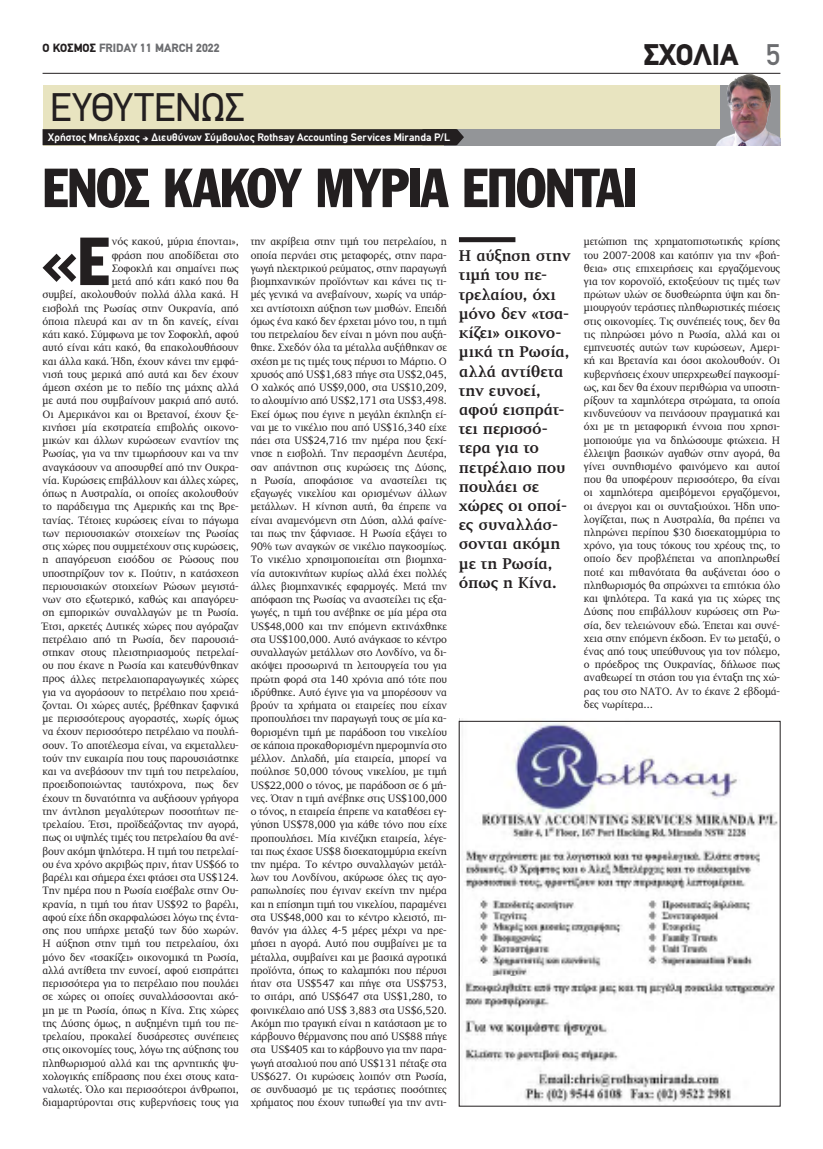
<style>
.page{position:relative;width:823px;height:1149px;background:#fff}
.page>*{position:absolute;margin:0;border:0;box-sizing:border-box;transform-origin:0 0}
.t1{font:66.6px "Franklin Gothic Greek Cond";color:#231f20}
.t2{font:54px "Franklin Gothic Greek Cond";letter-spacing:-.02em;color:#231f20}
.t3{font:40px "PF Din Text";letter-spacing:-.005em;color:#231f20}
.t4{font:900 30px "PF Din Text";color:#231f20}
.t5{font:700 16px/19.2px "PF Diplomat";letter-spacing:-.015em;color:#231f20}
.t6{font:900 12px "PF Din Text";color:#6c6d70}
.t7{font:11px/13.2px "PF Diplomat";letter-spacing:-.01em;color:#231f20;text-align:justify}
.t8{font:700 11px "PF Din Text";color:#fff}
.s1{color:#231f20}
.s2{font-weight:500;color:#6c6d70}
</style>
<div class="page">
<hr style="left:43px;top:73px;width:737px;height:1px;background:#231f20">
<img style="left:459px;top:718px;width:319px;height:258px">
<svg style="left:465px;top:981px;width:310px;height:121px"></svg>
<div style="left:43px;top:85px;width:737px;height:60px;background:#e8e4c0"></div>
<div style="left:443px;top:129px;width:285px;height:16px;background:#939598"></div>
<svg style="left:455px;top:129px;width:8px;height:16px"></svg>
<div style="left:43px;top:129px;width:412px;height:16px;background:#231f20"></div>
<img style="left:690px;top:72px;width:90px;height:73px">
<div style="left:458px;top:237px;width:57px;height:5px;background:#231f20"></div>
<div style="left:458px;top:720px;width:322px;height:386px;border:1px solid #231f20"></div>
<p class="t6" style="left:43px;top:40px;width:178px"><span class="s1">Ο ΚΟΣΜΟΣ</span> FRIDAY 11 MARCH 2022</p>
<h3 class="t4" style="left:643px;top:37px;width:138px">ΣΧΟΛΙΑ <span class="s2">5</span></h3>
<h3 class="t3" style="left:50px;top:84px;width:197px">ΕΥΘΥΤΕΝΩΣ</h3>
<p class="t8" style="left:48px;top:130px;width:403px">Χρήστος Μπελέρχας ➔ Διευθύνων Σύμβουλος Rothsay Accounting Services Miranda P/L</p>
<h2 class="t2" style="left:42px;top:157px;width:596px">ΕΝΟΣ ΚΑΚΟΥ ΜΥΡΙΑ ΕΠΟΝΤΑΙ</h2>
<p class="t7" style="left:250px;top:235px;width:198px">την ακρίβεια στην τιμή του πετρελαίου, η οποία περνάει στις μεταφορές, στην παρα&shy;γωγή ηλεκτρικού ρεύματος, στην παραγωγή βιομηχανικών προϊόντων και κάνει τις τι&shy;μές γενικά να ανεβαίνουν, χωρίς να υπάρ&shy;χει αντίστοιχη αύξηση των μισθών. Επειδή όμως ένα κακό δεν έρχεται μόνο του, η τιμή του πετρελαίου δεν είναι η μόνη που αυξή&shy;θηκε. Σχεδόν όλα τα μέταλλα αυξήθηκαν σε σχέση με τις τιμές τους πέρυσι το Μάρτιο. Ο χρυσός από US$1,683 πήγε στα US$2,045, Ο χαλκός από US$9,000, στα US$10,209, το αλουμίνιο από US$2,171 στα US$3,498.<br>Εκεί όμως που έγινε η μεγάλη έκπληξη εί&shy;ναι με το νικέλιο που από US$16,340 είχε πάει στα US$24,716 την ημέρα που ξεκί&shy;νησε η εισβολή. Την περασμένη Δευτέρα, σαν απάντηση στις κυρώσεις της Δύσης, η Ρωσία, αποφάσισε να αναστείλει τις εξαγωγές νικελίου και ορισμένων άλλων μετάλλων. Η κίνηση αυτή, θα έπρεπε να είναι αναμενόμενη στη Δύση, αλλά φαίνε&shy;ται πως την ξάφνιασε. Η Ρωσία εξάγει το 90% των αναγκών σε νικέλιο παγκοσμίως.<br>Το νικέλιο χρησιμοποιείται στη βιομηχα&shy;νία αυτοκινήτων κυρίως αλλά έχει πολλές άλλες βιομηχανικές εφαρμογές. Μετά την απόφαση της Ρωσίας να αναστείλει τις εξα&shy;γωγές, η τιμή του ανέβηκε σε μία μέρα στα US$48,000 και την επόμενη εκτινάχθηκε στα US$100,000. Αυτό ανάγκασε το κέντρο συναλλαγών μετάλλων στο Λονδίνο, να δι&shy;ακόψει προσωρινά τη λειτουργεία του για πρώτη φορά στα 140 χρόνια από τότε που ιδρύθηκε. Αυτό έγινε για να μπορέσουν να βρούν τα χρήματα οι εταιρείες που είχαν προπουλήσει την παραγωγή τους σε μία κα&shy;θορισμένη τιμή με παράδοση του νικελίου σε κάποια προκαθορισμένη ημερομηνία στο μέλλον. Δηλαδή, μία εταιρεία, μπορεί να πούλησε 50,000 τόνους νικελίου, με τιμή US$22,000 ο τόνος, με παράδοση σε 6 μή&shy;νες. Όταν η τιμή ανέβηκε στις US$100,000 ο τόνος, η εταιρεία έπρεπε να καταθέσει εγ&shy;γύηση US$78,000 για κάθε τόνο που είχε προπουλήσει. Μία κινέζικη εταιρεία, λέγε&shy;ται πως έχασε US$8 δισεκατομμύρια εκείνη την ημέρα. Το κέντρο συναλλαγών μετάλ&shy;λων του Λονδίνου, ακύρωσε όλες τις αγο&shy;ραπωλησίες που έγιναν εκείνη την ημέρα και η επίσημη τιμή του νικελίου, παραμένει στα US$48,000 και το κέντρο κλειστό, πι&shy;θανόν για άλλες 4-5 μέρες μέχρι να ηρε&shy;μήσει η αγορά. Αυτό που συμβαίνει με τα μέταλλα, συμβαίνει και με βασικά αγροτικά προϊόντα, όπως το καλαμπόκι που πέρυσι ήταν στα US$547 και πήγε στα US$753, το σιτάρι, από US$647 στα US$1,280, το φοινικέλαιο από US$ 3,883 στα US$6,520.<br>Ακόμη πιο τραγική είναι η κατάσταση με το κάρβουνο θέρμανσης που από US$88 πήγε στα US$405 και το κάρβουνο για την παρα&shy;γωγή ατσαλιού που από US$131 πέταξε στα US$627. Οι κυρώσεις λοιπόν στη Ρωσία, σε συνδυασμό με τις τεράστιες ποσότητες χρήματος που έχουν τυπωθεί για την αντι-</p>
<p class="t7" style="left:583px;top:235px;width:198px">μετώπιση της χρηματοπιστωτικής κρίσης του 2007-2008 και κατόπιν για την «βοή&shy;θεια» στις επιχειρήσεις και εργαζόμενους για τον κορονοϊό, εκτοξεύουν τις τιμές των πρώτων υλών σε δυσθεώρητα ύψη και δη&shy;μιουργούν τεράστιες πληθωριστικές πιέσεις στις οικονομίες. Τις συνέπειές τους, δεν θα τις πληρώσει μόνο η Ρωσία, αλλά και οι εμπνευστές αυτών των κυρώσεων, Αμερι&shy;κή και Βρετανία και όσοι ακολουθούν. Οι κυβερνήσεις έχουν υπερχρεωθεί παγκοσμί&shy;ως, και δεν θα έχουν περιθώρια να υποστη&shy;ρίξουν τα χαμηλότερα στρώματα, τα οποία κινδυνεύουν να πεινάσουν πραγματικά και όχι με τη μεταφορική έννοια που χρησι&shy;μοποιούμε για να δηλώσουμε φτώχεια. Η έλλειψη βασικών αγαθών στην αγορά, θα γίνει συνηθισμένο φαινόμενο και αυτοί που θα υποφέρουν περισσότερο, θα είναι οι χαμηλότερα αμειβόμενοι εργαζόμενοι, οι άνεργοι και οι συνταξιούχοι. Ήδη υπο&shy;λογίζεται, πως η Αυστραλία, θα πρέπει να πληρώνει περίπου $30 δισεκατομμύρια το χρόνο, για τους τόκους του χρέους της, το οποίο δεν προβλέπεται να αποπληρωθεί ποτέ και πιθανότατα θα αυξάνεται όσο ο πληθωρισμός θα σπρώχνει τα επιτόκια όλο και ψηλότερα. Τα κακά για τις χώρες της Δύσης που επιβάλλουν κυρώσεις στη Ρω&shy;σία, δεν τελειώνουν εδώ. Έπεται και συνέ&shy;χεια στην επόμενη έκδοση. Εν τω μεταξύ, ο ένας από τους υπεύθυνους για τον πόλεμο, ο πρόεδρος της Ουκρανίας, δήλωσε πως αναθεωρεί τη στάση του για ένταξη της χώ&shy;ρας του στο ΝΑΤΟ. Αν το έκανε 2 εβδομά&shy;δες νωρίτερα…</p>
<h1 class="t1" style="left:42px;top:223px;width:68px">«Ε</h1>
<p class="t7" style="left:42px;top:235px;width:198px;text-align:right">νός κακού, μύρια έπονται»,<br>φράση που αποδίδεται στο<br>Σοφοκλή και σημαίνει πως<br>μετά από κάτι κακό που θα<br>συμβεί, ακολουθούν πολλά άλλα κακά. Η εισβολή της Ρωσίας στην Ουκρανία, από όποια πλευρά και αν τη δη κανείς, είναι κάτι κακό. Σύμφωνα με τον Σοφοκλή, αφού αυτό είναι κάτι κακό, θα επακολουθήσουν και άλλα κακά. Ήδη, έχουν κάνει την εμφά&shy;νισή τους μερικά από αυτά και δεν έχουν άμεση σχέση με το πεδίο της μάχης αλλά με αυτά που συμβαίνουν μακριά από αυτό.<br>Οι Αμερικάνοι και οι Βρετανοί, έχουν ξε&shy;κινήσει μία εκστρατεία επιβολής οικονο&shy;μικών και άλλων κυρώσεων εναντίον της Ρωσίας, για να την τιμωρήσουν και να την αναγκάσουν να αποσυρθεί από την Ουκρα&shy;νία. Κυρώσεις επιβάλλουν και άλλες χώρες, όπως η Αυστραλία, οι οποίες ακολουθούν το παράδειγμα της Αμερικής και της Βρε&shy;τανίας. Τέτοιες κυρώσεις είναι το πάγωμα των περιουσιακών στοιχείων της Ρωσίας στις χώρες που συμμετέχουν στις κυρώσεις, η απαγόρευση εισόδου σε Ρώσους που υποστηρίζουν τον κ. Πούτιν, η κατάσχεση περιουσιακών στοιχείων Ρώσων μεγιστά&shy;νων στο εξωτερικό, καθώς και απαγόρευ&shy;ση εμπορικών συναλλαγών με τη Ρωσία.<br>Έτσι, αρκετές Δυτικές χώρες που αγόραζαν πετρέλαιο από τη Ρωσία, δεν παρουσιά&shy;στηκαν στους πλειστηριασμούς πετρελαί&shy;ου που έκανε η Ρωσία και κατευθύνθηκαν προς άλλες πετρελαιοπαραγωγικές χώρες για να αγοράσουν το πετρέλαιο που χρειά&shy;ζονται. Οι χώρες αυτές, βρέθηκαν ξαφνικά με περισσότερους αγοραστές, χωρίς όμως να έχουν περισσότερο πετρέλαιο να πουλή&shy;σουν. Το αποτέλεσμα είναι, να εκμεταλλευ&shy;τούν την ευκαιρία που τους παρουσιάστηκε και να ανεβάσουν την τιμή του πετρελαίου, προειδοποιώντας ταυτόχρονα, πως δεν έχουν τη δυνατότητα να αυξήσουν γρήγορα την άντληση μεγαλύτερων ποσοτήτων πε&shy;τρελαίου. Έτσι, προϊδεάζοντας την αγορά, πως οι υψηλές τιμές του πετρελαίου θα ανέ&shy;βουν ακόμη ψηλότερα. Η τιμή του πετρελαί&shy;ου ένα χρόνο ακριβώς πριν, ήταν US$66 το βαρέλι και σήμερα έχει φτάσει στα US$124.<br>Την ημέρα που η Ρωσία εισέβαλε στην Ου&shy;κρανία, η τιμή του ήταν US$92 το βαρέλι, αφού είχε ήδη σκαρφαλώσει λόγω της έντα&shy;σης που υπήρχε μεταξύ των δύο χωρών.<br>Η αύξηση στην τιμή του πετρελαίου, όχι μόνο δεν «τσακίζει» οικονομικά τη Ρωσία, αλλά αντίθετα την ευνοεί, αφού εισπράττει περισσότερα για το πετρέλαιο που πουλάει σε χώρες οι οποίες συναλλάσσονται ακό&shy;μη με τη Ρωσία, όπως η Κίνα. Στις χώρες της Δύσης όμως, η αυξημένη τιμή του πε&shy;τρελαίου, προκαλεί δυσάρεστες συνέπειες στις οικονομίες τους, λόγω της αύξησης του πληθωρισμού αλλά και της αρνητικής ψυ&shy;χολογικής επίδρασης που έχει στους κατα&shy;ναλωτές. Όλο και περισσότεροι άνθρωποι, διαμαρτύρονται στις κυβερνήσεις τους για</p>
<h3 class="t5" style="left:458px;top:246px;width:113px">Η αύξηση στην τιμή του πε&shy;τρελαίου, όχι μόνο δεν «τσα&shy;κίζει» οικονο&shy;μικά τη Ρωσία, αλλά αντίθετα την ευνοεί, αφού εισπράτ&shy;τει περισσό&shy;τερα για το πετρέλαιο που πουλάει σε χώρες οι οποί&shy;ες συναλλάσ&shy;σονται ακόμη με τη Ρωσία, όπως η Κίνα.</h3>
</div>
